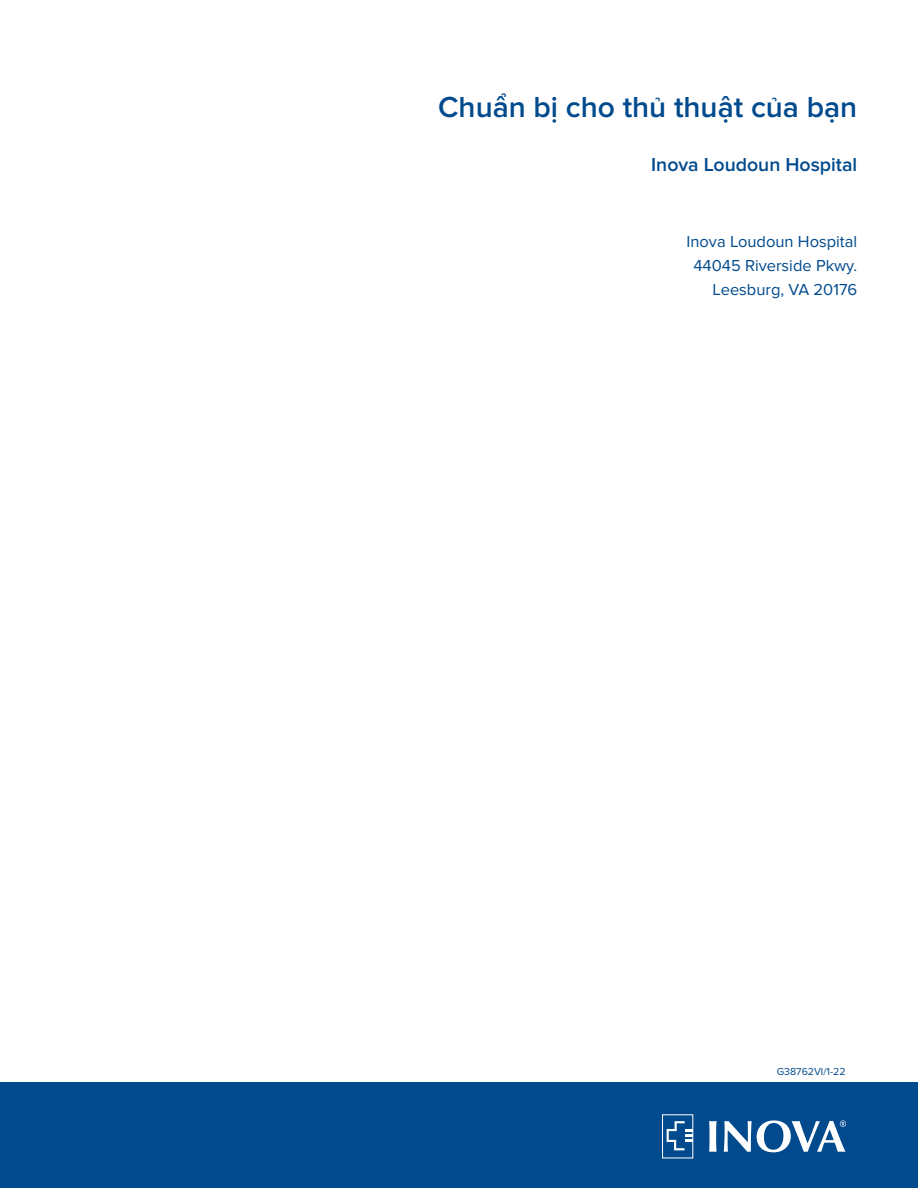
<style>
.page{position:relative;width:918px;height:1188px;background:#fff}
.page>*{position:absolute;margin:0;border:0;box-sizing:border-box;transform-origin:0 0}
.t1{font:600 30px "Proxima Nova";color:#004a8d}
.t2{font:600 19.5px "Proxima Nova";color:#004a8d}
.t3{font:16.5px/24px "Proxima Nova";color:#004a8d;text-align:right}
.t4{font:10.5px "Proxima Nova";color:#004a8d}
</style>
<div class="page">
<div style="left:0;top:1082px;width:918px;height:106px;background:#004a8d"></div>
<div style="left:662px;top:1114px;width:31px;height:44px;border:1px solid #fff"></div>
<svg style="left:667px;top:1121px;width:26px;height:29px"></svg>
<svg style="left:709px;top:1121px;width:7px;height:31px"></svg>
<svg style="left:724px;top:1120px;width:122px;height:32px"></svg>
<h1 class="t1" style="left:438px;top:90px;width:421px">Chuẩn bị cho thủ thuật của bạn</h1>
<p class="t2" style="left:651px;top:153px;width:208px">Inova Loudoun Hospital</p>
<p class="t3" style="left:687px;top:230px;width:172px">Inova Loudoun Hospital<br>44045 Riverside Pkwy.<br>Leesburg, VA 20176</p>
<p class="t4" style="left:777px;top:1065px;width:70px">G38762VI/1-22</p>
</div>
